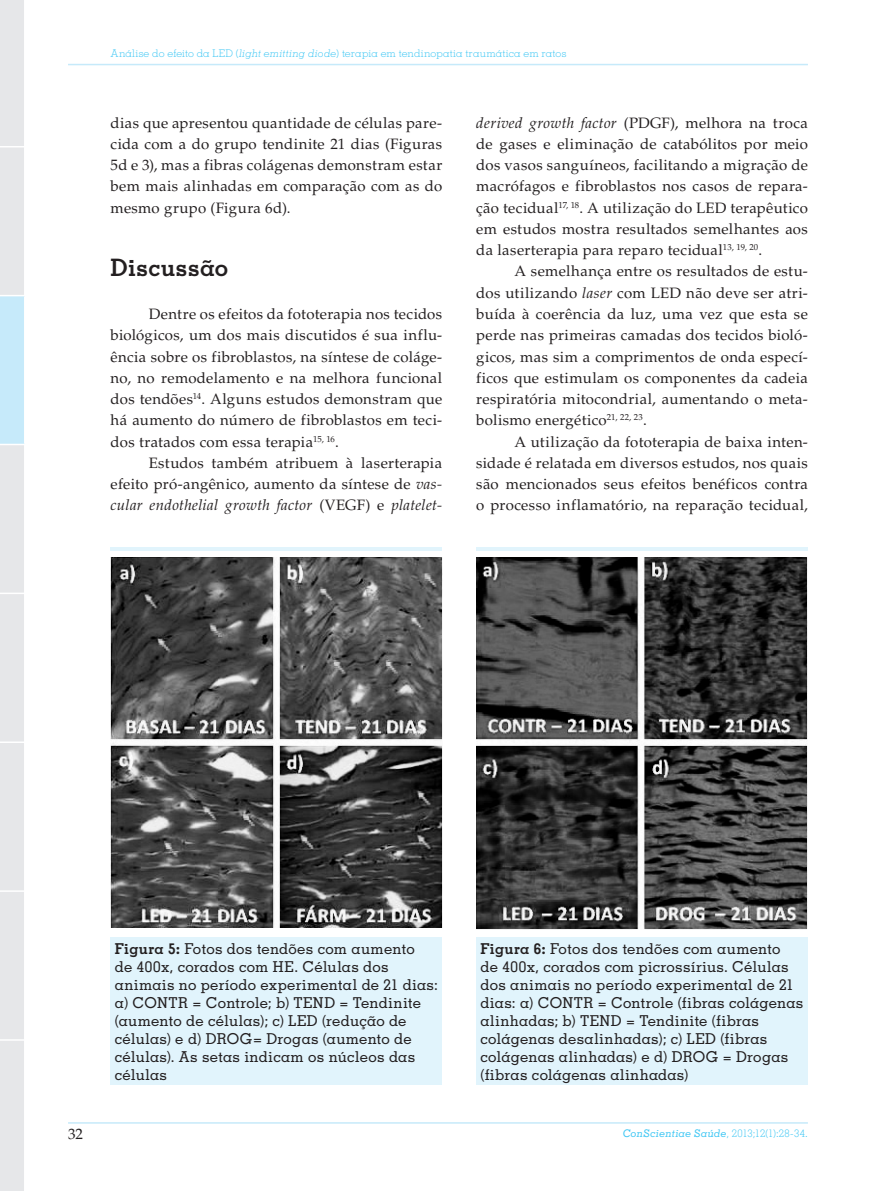
<style>
.page{position:relative;width:893px;height:1191px;background:#fff}
.page>*{position:absolute;margin:0;border:0;box-sizing:border-box;transform-origin:0 0}
.CS_Subtitulo{font:700 24px "Memphis LT Std";letter-spacing:.01em;color:#231f20}
.CS_Normal{font:15px/21.3px "Palatino LT Std";letter-spacing:.02em;color:#231f20;text-align:justify}
.CS_Tabela_-_titulo{font:500 15px/18px "Memphis LT Std";letter-spacing:.01em;color:#231f20}
.t1{font:300 10.5px "Memphis LT Std";letter-spacing:.02em;color:#40c7f4}
.s1{font-style:italic}
.s2{font-weight:700}
.s3{font-weight:500;font-style:italic}
</style>
<div class="page">
<hr style="left:68px;top:64px;width:740px;height:1px;background:#c6eafa">
<hr style="left:68px;top:1122px;width:740px;height:1px;background:#c6eafa">
<svg style="left:0;top:0;width:25px;height:1191px;background:#e3e8ec"></svg>
<div style="left:111px;top:547px;width:331px;height:537px;background:#e1f4fc"></div>
<div style="left:111px;top:551px;width:331px;height:385px;background:#fff"></div>
<img style="left:111px;top:557px;width:331px;height:370px">
<div style="left:476px;top:547px;width:332px;height:537px;background:#e1f4fc"></div>
<div style="left:476px;top:551px;width:332px;height:385px;background:#fff"></div>
<img style="left:476px;top:557px;width:332px;height:373px">
<p class="t1" style="left:111px;top:47px;width:457px">Análise do efeito da LED (<span class="s1">light emitting diode</span>) terapia em tendinopatia traumática em ratos</p>
<p class="CS_Normal" style="left:111px;top:112px;width:333px">dias que apresentou quantidade de células pare&shy;cida com a do grupo tendinite 21 dias (Figuras 5d e 3), mas a fibras colágenas demonstram estar bem mais alinhadas em comparação com as do mesmo grupo (Figura 6d).</p>
<p class="CS_Subtitulo" style="left:111px;top:253px;width:119px">Discussão</p>
<p class="CS_Normal" style="left:111px;top:303px;width:333px;text-indent:38px">Dentre os efeitos da fototerapia nos tecidos biológicos, um dos mais discutidos é sua influ&shy;ência sobre os fibroblastos, na síntese de coláge&shy;no, no remodelamento e na melhora funcional dos tendões<sup>14</sup>. Alguns estudos demonstram que há aumento do número de fibroblastos em teci&shy;dos tratados com essa terapia<sup>15,</sup> <sup>16</sup>.</p>
<p class="CS_Normal" style="left:111px;top:452px;width:333px;text-indent:38px">Estudos também atribuem à laserterapia efeito pró-angênico, aumento da síntese de <span class="s1">vas&shy;cular endothelial growth factor</span> (VEGF) e <span class="s1">platelet-</span></p>
<p class="CS_Normal" style="left:476px;top:112px;width:333px"><span class="s1">derived growth factor</span> (PDGF), melhora na troca de gases e eliminação de catabólitos por meio dos vasos sanguíneos, facilitando a migração de macrófagos e fibroblastos nos casos de repara&shy;ção tecidual<sup>17,</sup> <sup>18</sup>. A utilização do LED terapêutico em estudos mostra resultados semelhantes aos da laserterapia para reparo tecidual<sup>13,</sup> <sup>19,</sup> <sup>20</sup>.</p>
<p class="CS_Normal" style="left:476px;top:261px;width:333px;text-indent:38px">A semelhança entre os resultados de estu&shy;dos utilizando <span class="s1">laser</span> com LED não deve ser atri&shy;buída à coerência da luz, uma vez que esta se perde nas primeiras camadas dos tecidos bioló&shy;gicos, mas sim a comprimentos de onda especí&shy;ficos que estimulam os componentes da cadeia respiratória mitocondrial, aumentando o meta&shy;bolismo energético<sup>21,</sup> <sup>22,</sup> <sup>23</sup>.</p>
<p class="CS_Normal" style="left:476px;top:431px;width:333px;text-indent:38px">A utilização da fototerapia de baixa inten&shy;sidade é relatada em diversos estudos, nos quais são mencionados seus efeitos benéficos contra o processo inflamatório, na reparação tecidual,</p>
<p class="CS_Tabela_-_titulo" style="left:115px;top:940px;width:325px"><span class="s2">Figura 5:</span> Fotos dos tendões com aumento<br>de 400x, corados com HE. Células dos animais no período experimental de 21 dias: a) CONTR = Controle; b) TEND = Tendinite (aumento de células); c) LED (redução de células) e d) DROG= Drogas (aumento de células). As setas indicam os núcleos das células</p>
<p class="CS_Tabela_-_titulo" style="left:480px;top:940px;width:324px"><span class="s2">Figura 6:</span> Fotos dos tendões com aumento<br>de 400x, corados com picrossírius. Células dos animais no período experimental de 21 dias: a) CONTR = Controle (fibras colágenas alinhadas; b) TEND = Tendinite (fibras colágenas desalinhadas); c) LED (fibras colágenas alinhadas) e d) DROG = Drogas (fibras colágenas alinhadas)</p>
<p class="CS_Normal" style="left:68px;top:1123px;width:16px">32</p>
<p class="t1" style="left:623px;top:1127px;width:186px"><span class="s3">ConScientiae Saúde</span>, 2013;12(1):28-34.</p>
</div>
